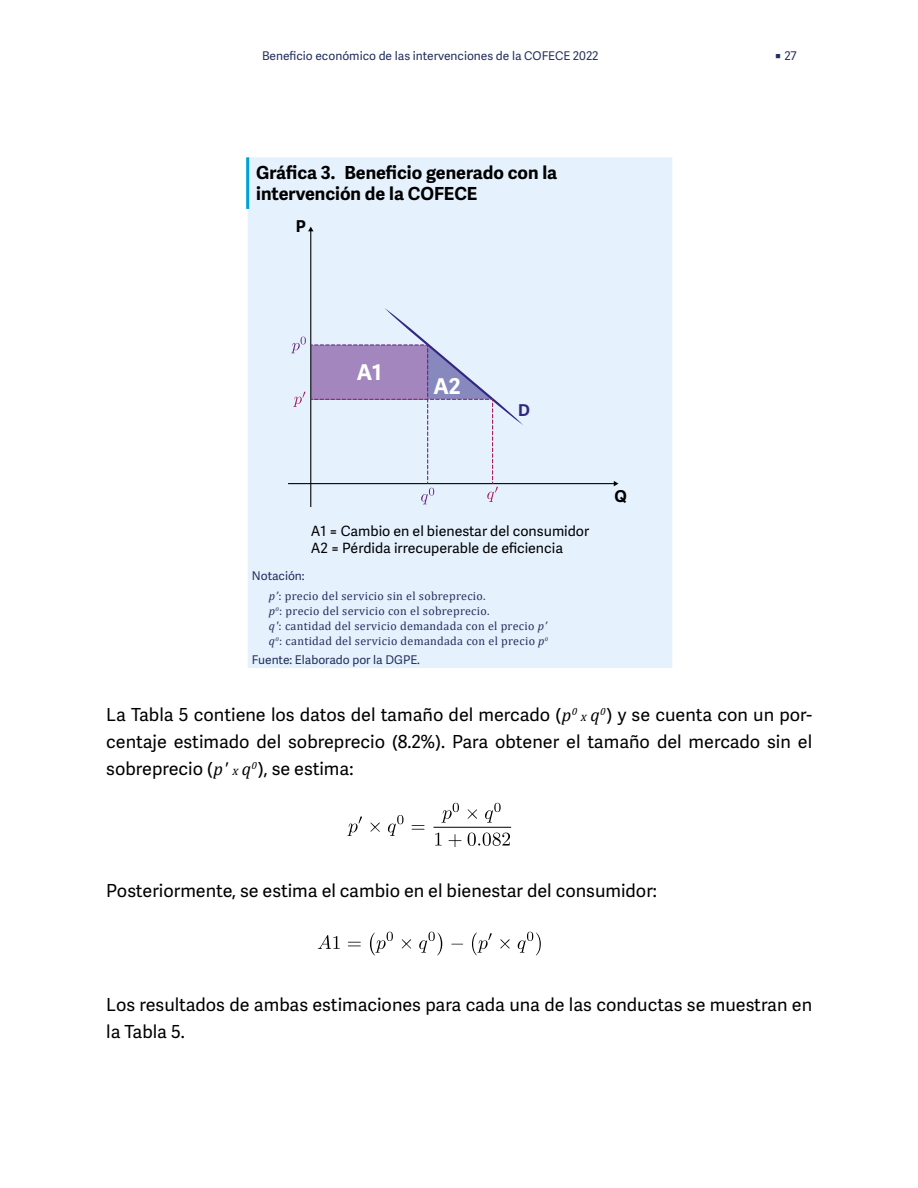
<style>
.page{position:relative;width:918px;height:1188px;background:#fff}
.page>*{position:absolute;margin:0;border:0;box-sizing:border-box;transform-origin:0 0}
.t1{font:700 21.75px "Adelle Sans";color:#fff}
.Texto_de_cuerpo__Jus{font:18px/27px "Adelle Sans";color:#000;text-align:justify}
.t2{font:700 18px/21px "Adelle Sans";color:#000}
.t3{font:700 16.35px "Adelle Sans";color:#000}
.t4{font:700 16.35px "Adelle Sans";color:#312783}
.t5{font:14.1px/17px "Adelle Sans";color:#000}
.Grafica_-_Notación{font:12px "Cambria";letter-spacing:.025em;color:#232f5d}
.Gráficas_-_Notas{font:12px "Adelle Sans";color:#232f5d}
.s1{font-style:italic}
.s2{font-family:"Cambria";font-style:italic}
</style>
<div class="page">
<div style="left:248px;top:157px;width:424px;height:511px;background:#e5f1fc"></div>
<hr style="left:246px;top:157px;width:3px;height:52px;background:#009fdd">
<hr style="left:288px;top:483px;width:327px;height:1px;background:#000">
<svg style="left:614px;top:481px;width:4px;height:5px"></svg>
<hr style="left:310px;top:231px;width:1px;height:276px;background:#000">
<svg style="left:308px;top:227px;width:6px;height:4px"></svg>
<svg style="left:291px;top:308px;width:232px;height:196px;background:#d3d7eb"></svg>
<svg style="left:347px;top:816px;width:15px;height:20px"></svg>
<svg style="left:371px;top:823px;width:9px;height:9px"></svg>
<svg style="left:388px;top:815px;width:15px;height:21px"></svg>
<svg style="left:412px;top:825px;width:13px;height:5px"></svg>
<svg style="left:441px;top:803px;width:18px;height:20px"></svg>
<svg style="left:468px;top:809px;width:9px;height:10px"></svg>
<svg style="left:485px;top:803px;width:16px;height:20px"></svg>
<hr style="left:433px;top:827px;width:78px;height:1px;background:#010102">
<svg style="left:435px;top:833px;width:75px;height:14px"></svg>
<svg style="left:318px;top:935px;width:43px;height:14px"></svg>
<svg style="left:370px;top:932px;width:23px;height:23px"></svg>
<svg style="left:402px;top:939px;width:9px;height:9px"></svg>
<svg style="left:419px;top:932px;width:23px;height:23px"></svg>
<svg style="left:451px;top:944px;width:12px;height:1px"></svg>
<svg style="left:472px;top:933px;width:20px;height:22px"></svg>
<svg style="left:500px;top:939px;width:10px;height:9px"></svg>
<svg style="left:518px;top:932px;width:23px;height:23px"></svg>
<p class="Gráficas_-_Notas" style="left:262px;top:49px;width:338px">Beneficio económico de las intervenciones de la COFECE 2022</p>
<p class="Gráficas_-_Notas" style="left:775px;top:49px;width:23px">◼ 27</p>
<p class="t2" style="left:256px;top:163px;width:303px">Gráfica 3. Beneficio generado con la intervención de la COFECE</p>
<p class="t3" style="left:296px;top:216px;width:12px">P</p>
<p class="t1" style="left:357px;top:360px;width:27px">A1</p>
<p class="t1" style="left:433px;top:373px;width:29px">A2</p>
<p class="t4" style="left:518px;top:400px;width:13px">D</p>
<p class="t5" style="left:311px;top:523px;width:280px">A1 = Cambio en el bienestar del consumidor<br>A2 = Pérdida irrecuperable de eficiencia</p>
<p class="Gráficas_-_Notas" style="left:252px;top:569px;width:54px">Notación:</p>
<p class="Grafica_-_Notación" style="left:269px;top:588px;width:218px"><span class="s1">p’</span>: precio del servicio sin el sobreprecio.</p>
<p class="Grafica_-_Notación" style="left:269px;top:603px;width:222px"><span class="s1">p</span><sup>0</sup>: precio del servicio con el sobreprecio.</p>
<p class="Grafica_-_Notación" style="left:269px;top:618px;width:279px"><span class="s1">q'</span>: cantidad del servicio demandada con el precio <span class="s1">p’</span></p>
<p class="Grafica_-_Notación" style="left:269px;top:633px;width:281px"><span class="s1">q</span><sup>0</sup>: cantidad del servicio demandada con el precio <span class="s1">p</span><sup>0</sup></p>
<p class="Gráficas_-_Notas" style="left:252px;top:653px;width:170px">Fuente: Elaborado por la DGPE.</p>
<p class="t3" style="left:614px;top:486px;width:14px">Q</p>
<p class="Texto_de_cuerpo__Jus" style="left:106px;top:702px;width:707px">La Tabla 5 contiene los datos del tamaño del mercado (<span class="s2">p</span><sup>0</sup> <span class="s2">q</span><sup>0</sup>) y se cuenta con un por&shy;centaje estimado del sobreprecio (8.2%). Para obtener el tamaño del mercado sin el sobreprecio (<span class="s2">p' q</span><sup>0</sup>), se estima:</p>
<p class="Texto_de_cuerpo__Jus" style="left:106px;top:878px;width:552px">Posteriormente, se estima el cambio en el bienestar del consumidor:</p>
<p class="Texto_de_cuerpo__Jus" style="left:106px;top:992px;width:707px">Los resultados de ambas estimaciones para cada una de las conductas se muestran en la Tabla 5.</p>
</div>
